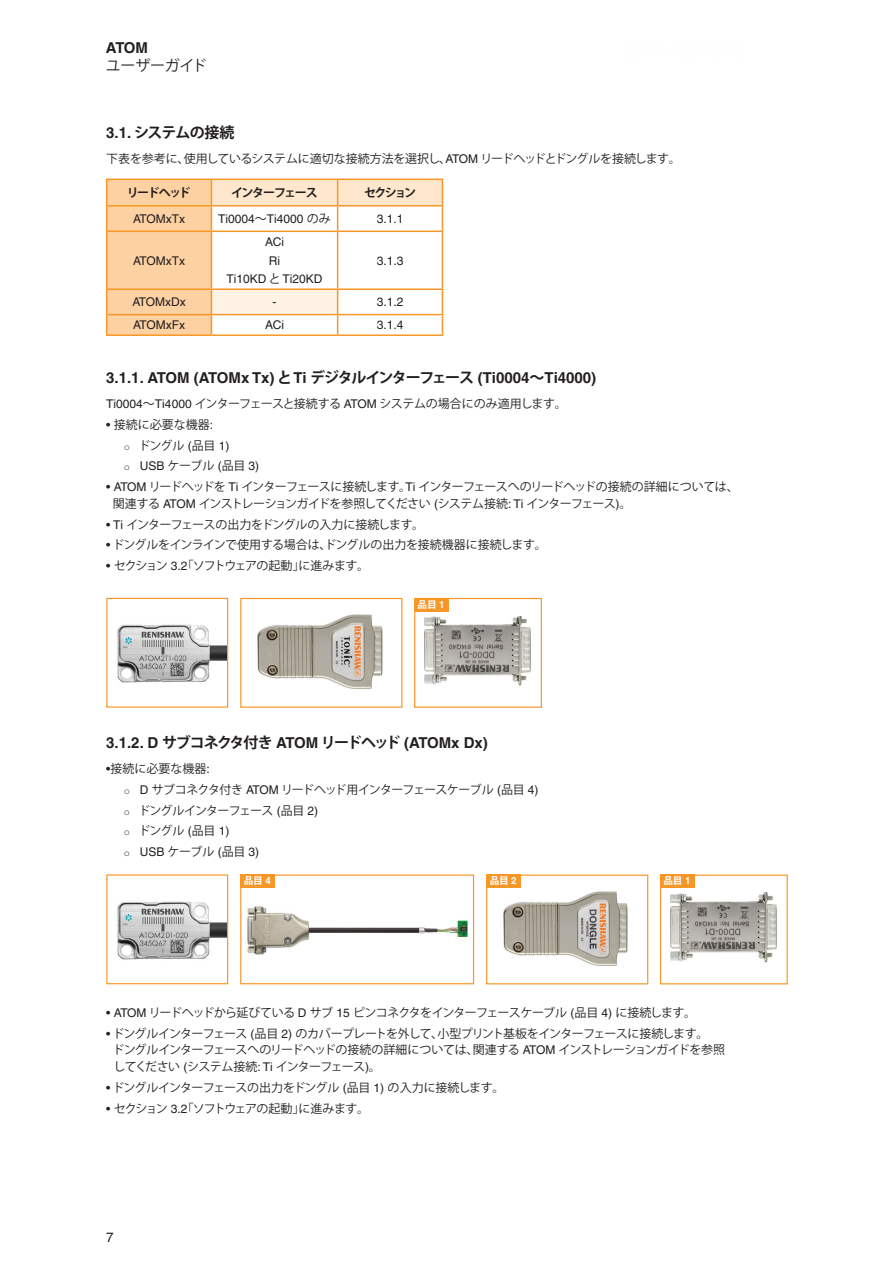
<style>
.page{position:relative;width:893px;height:1263px;background:#fff}
.page>*{position:absolute;margin:0;border:0;box-sizing:border-box;transform-origin:0 0}
.t1{font:700 15px "Helvetica LT Pro";color:#231f20}
.t2{font:700 15px "Helvetica LT Pro";letter-spacing:-.02em;color:#231f20}
.t3{font:700 15px "Koz Go Std";letter-spacing:-.055em;color:#231f20}
.t4{font:15px "Koz Go Std";letter-spacing:-.015em;color:#231f20}
.t5{font:13.5px "Helvetica LT Pro";color:#231f20}
.t6{font:12px/16.5px "Koz Go Std";letter-spacing:-.05em;color:#231f20}
.Body_text{font:12px "Helvetica LT Pro";color:#231f20}
.t7{font:12px "Koz Go Std";letter-spacing:-.02em;color:#231f20}
.t8{font:12px "Koz Go Std";letter-spacing:-.085em;color:#231f20}
.t9{font:12px "Koz Go Std";color:#231f20}
.t10{font:700 12px "Koz Go Std";letter-spacing:-.12em;color:#231f20}
.t11{font:700 9.6px "Koz Go Std";letter-spacing:-.02em;color:#fff}
.s1{font-family:"Helvetica LT Pro"}
.s2{font-family:"Koz Go Std"}
</style>
<div class="page">
<img style="left:117px;top:901px;width:109px;height:59px">
<div style="left:240px;top:874px;width:234px;height:110px;border:1px solid #f79727"></div>
<div style="left:240px;top:874px;width:35px;height:14px;background:#f79727"></div>
<img style="left:247px;top:906px;width:221px;height:49px">
<div style="left:486px;top:874px;width:162px;height:110px;border:1px solid #f79727"></div>
<div style="left:486px;top:874px;width:35px;height:14px;background:#f79727"></div>
<img style="left:503px;top:891px;width:125px;height:75px">
<div style="left:660px;top:874px;width:128px;height:110px;border:1px solid #f79727"></div>
<div style="left:660px;top:875px;width:35px;height:13px;background:#f79727"></div>
<img style="left:670px;top:893px;width:107px;height:70px">
<div style="left:106px;top:874px;width:122px;height:110px;border:1px solid #f79727"></div>
<img style="left:117px;top:624px;width:109px;height:59px">
<div style="left:106px;top:598px;width:122px;height:110px;border:1px solid #f79727"></div>
<div style="left:240px;top:598px;width:162px;height:110px;border:1px solid #f79727"></div>
<img style="left:257px;top:614px;width:126px;height:75px">
<div style="left:414px;top:598px;width:128px;height:110px;border:1px solid #f79727"></div>
<div style="left:414px;top:598px;width:35px;height:14px;background:#f79727"></div>
<img style="left:424px;top:616px;width:107px;height:70px">
<svg style="left:106px;top:179px;width:337px;height:155px"></svg>
<hr style="left:106px;top:334px;width:105px;height:2px;background:#f79727">
<hr style="left:211px;top:334px;width:127px;height:2px;background:#f79727">
<hr style="left:338px;top:334px;width:105px;height:2px;background:#f79727">
<p class="t1" style="left:106px;top:39px;width:44px">ATOM</p>
<p class="t4" style="left:106px;top:56px;width:103px">ユーザーガイド</p>
<p class="t3" style="left:106px;top:122px;width:130px"><span class="s1">3.1.</span> システムの接続</p>
<p class="t7" style="left:106px;top:151px;width:576px">下表を参考に、使用しているシステムに適切な接続方法を選択し、<span class="s1">ATOM</span> リードヘッドとドングルを接続します。</p>
<p class="t10" style="left:127px;top:185px;width:65px">リードヘッド</p>
<p class="t10" style="left:231px;top:185px;width:88px">インターフェース</p>
<p class="t10" style="left:364px;top:185px;width:54px">セクション</p>
<p class="Body_text" style="left:133px;top:212px;width:54px">ATOMxTx</p>
<p class="Body_text" style="left:218px;top:212px;width:114px">Ti0004<span class="s2">～</span>Ti4000 <span class="s2">のみ</span></p>
<p class="Body_text" style="left:377px;top:212px;width:28px">3.1.1</p>
<p class="Body_text" style="left:133px;top:253px;width:54px">ATOMxTx</p>
<p class="Body_text" style="left:265px;top:235px;width:20px">ACi</p>
<p class="Body_text" style="left:269px;top:253px;width:13px">Ri</p>
<p class="Body_text" style="left:226px;top:272px;width:98px">Ti10KD <span class="s2">と</span> Ti20KD</p>
<p class="Body_text" style="left:377px;top:253px;width:28px">3.1.3</p>
<p class="Body_text" style="left:132px;top:295px;width:55px">ATOMxDx</p>
<p class="Body_text" style="left:273px;top:295px;width:5px">-</p>
<p class="Body_text" style="left:377px;top:295px;width:28px">3.1.2</p>
<p class="Body_text" style="left:133px;top:318px;width:54px">ATOMxFx</p>
<p class="Body_text" style="left:265px;top:318px;width:20px">ACi</p>
<p class="Body_text" style="left:377px;top:318px;width:28px">3.1.4</p>
<p class="t1" style="left:106px;top:369px;width:491px">3.1.1. ATOM (ATOMx Tx) <span class="s2">と</span> Ti <span class="s2">デジタルインターフェース</span> (Ti0004<span class="s2">～</span>Ti4000)</p>
<p class="t6" style="left:106px;top:396px;width:462px"><span class="s1">Ti0004</span>～<span class="s1">Ti4000</span> インターフェースと接続する <span class="s1">ATOM</span> システムの場合にのみ適用します。</p>
<p class="t9" style="left:106px;top:417px;width:108px"><span class="s1">•</span> 接続に必要な機器<span class="s1">:</span></p>
<p class="t6" style="left:138px;top:438px;width:92px">ドングル <span class="s1">(</span>品目 <span class="s1">1)</span></p>
<p class="Body_text" style="left:140px;top:459px;width:121px">USB <span class="s2">ケーブル</span> (<span class="s2">品目</span> 3)</p>
<p class="t6" style="left:113px;top:479px;width:627px;text-indent:-7px"><span class="s1">• ATOM</span> リードヘッドを <span class="s1">Ti</span> インターフェースに接続します。<span class="s1">Ti</span> インターフェースへのリードヘッドの接続の詳細については、関連する <span class="s1">ATOM</span> インストレーションガイドを参照してください <span class="s1">(</span>システム接続<span class="s1">: Ti</span> インターフェース<span class="s1">)</span>。</p>
<p class="t6" style="left:106px;top:516px;width:319px"><span class="s1">• Ti</span> インターフェースの出力をドングルの入力に接続します。</p>
<p class="t7" style="left:106px;top:537px;width:442px"><span class="s1">•</span> ドングルをインラインで使用する場合は、ドングルの出力を接続機器に接続します。</p>
<p class="t8" style="left:106px;top:558px;width:264px"><span class="s1">•</span> セクション <span class="s1">3.2</span>「ソフトウェアの起動」に進みます。</p>
<p class="t11" style="left:418px;top:598px;width:28px">品目 <span class="s1">1</span></p>
<p class="t2" style="left:106px;top:734px;width:383px">3.1.2. D <span class="s2">サブコネクタ付き</span> ATOM <span class="s2">リードヘッド</span> (ATOMx Dx)</p>
<p class="t9" style="left:106px;top:761px;width:105px"><span class="s1">•</span>接続に必要な機器<span class="s1">:</span></p>
<p class="t6" style="left:140px;top:782px;width:400px"><span class="s1">D</span> サブコネクタ付き <span class="s1">ATOM</span> リードヘッド用インターフェースケーブル <span class="s1">(</span>品目 <span class="s1">4)</span></p>
<p class="t6" style="left:138px;top:802px;width:181px">ドングルインターフェース <span class="s1">(</span>品目 <span class="s1">2)</span></p>
<p class="t6" style="left:138px;top:823px;width:92px">ドングル <span class="s1">(</span>品目 <span class="s1">1)</span></p>
<p class="Body_text" style="left:140px;top:845px;width:121px">USB <span class="s2">ケーブル</span> (<span class="s2">品目</span> 3)</p>
<p class="t11" style="left:244px;top:874px;width:28px">品目 <span class="s1">4</span></p>
<p class="t11" style="left:490px;top:874px;width:28px">品目 <span class="s1">2</span></p>
<p class="t11" style="left:663px;top:875px;width:28px">品目 <span class="s1">1</span></p>
<p class="t6" style="left:106px;top:1005px;width:591px"><span class="s1">• ATOM</span> リードヘッドから延びている <span class="s1">D</span> サブ <span class="s1">15</span> ピンコネクタをインターフェースケーブル <span class="s1">(</span>品目 <span class="s1">4)</span> に接続します。</p>
<p class="t6" style="left:106px;top:1026px;width:603px"><span class="s1">•</span> ドングルインターフェース <span class="s1">(</span>品目 <span class="s1">2)</span> のカバープレートを外して、小型プリント基板をインターフェースに接続します。</p>
<p class="t6" style="left:113px;top:1042px;width:614px">ドングルインターフェースへのリードヘッドの接続の詳細については、関連する <span class="s1">ATOM</span> インストレーションガイドを参照してください <span class="s1">(</span>システム接続<span class="s1">: Ti</span> インターフェース<span class="s1">)</span>。</p>
<p class="t6" style="left:106px;top:1079px;width:400px"><span class="s1">•</span> ドングルインターフェースの出力をドングル <span class="s1">(</span>品目 <span class="s1">1)</span> の入力に接続します。</p>
<p class="t8" style="left:106px;top:1101px;width:264px"><span class="s1">•</span> セクション <span class="s1">3.2</span>「ソフトウェアの起動」に進みます。</p>
<p class="t5" style="left:106px;top:1229px;width:9px">7</p>
</div>
